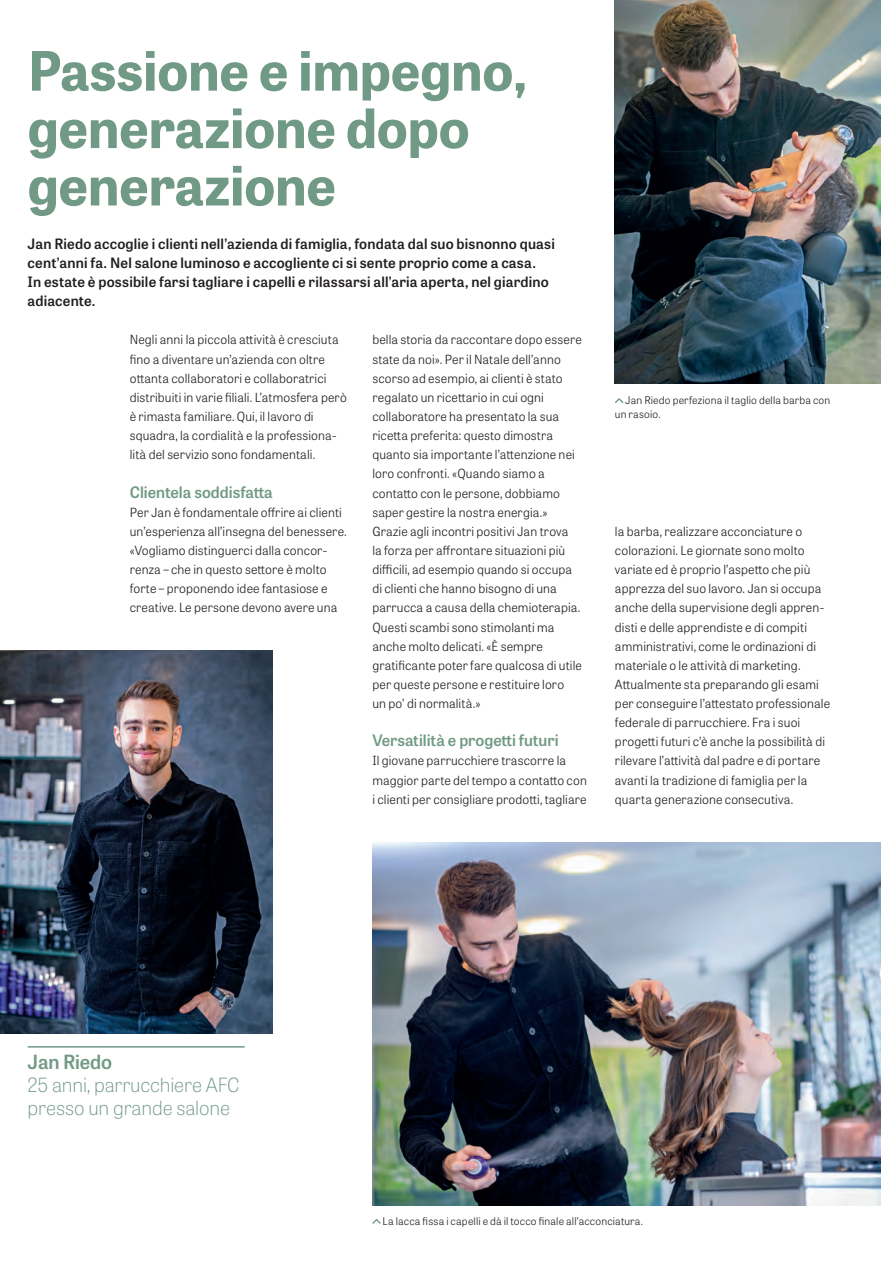
<style>
.page{position:relative;width:881px;height:1263px;background:#fff}
.page>*{position:absolute;margin:0;border:0;box-sizing:border-box;transform-origin:0 0}
.t1{font:700 54px/57.4px "Tablet Gothic";color:#719a86}
.t2{font:100 19.5px/22.8px "Tablet Gothic";letter-spacing:-.005em;color:#719a86}
.t3{font:600 19.5px "Tablet Gothic";letter-spacing:-.01em;color:#719a86}
.t4{font:600 15.75px "Tablet Gothic";color:#719a86}
.t5{font:600 14.25px/19.2px "Tablet Gothic";letter-spacing:.015em;color:#231f20}
.t6{font:300 12.6px/19.2px "Tablet Gothic";letter-spacing:.01em;color:#231f20}
.t7{font:300 10.5px/14.4px "Tablet Gothic";letter-spacing:.015em;color:#231f20}
</style>
<div class="page">
<hr style="left:28px;top:1046px;width:216px;height:1px;background:#719a86">
<svg style="left:372px;top:1219px;width:8px;height:5px"></svg>
<svg style="left:615px;top:398px;width:8px;height:5px"></svg>
<img style="left:372px;top:842px;width:508px;height:363px">
<img style="left:0;top:651px;width:272px;height:382px">
<img style="left:614px;top:0;width:266px;height:383px">
<h1 class="t1" style="left:28px;top:40px;width:501px">Passione e impegno, generazione dopo generazione</h1>
<p class="t5" style="left:28px;top:233px;width:528px">Jan Riedo accoglie i clienti nell’azienda di famiglia, fondata dal suo bisnonno quasi cent’anni fa. Nel salone luminoso e accogliente ci si sente proprio come a casa.<br>In estate è possibile farsi tagliare i capelli e rilassarsi all’aria aperta, nel giardino adiacente.</p>
<p class="t6" style="left:130px;top:330px;width:218px">Negli anni la piccola attività è cresciuta fino a diventare un’azienda con oltre ottanta collaboratori e collaboratrici distribuiti in varie filiali. L’atmosfera però è rimasta familiare. Qui, il lavoro di squadra, la cordialità e la professiona&shy;lità del servizio sono fondamentali.</p>
<p class="t4" style="left:130px;top:481px;width:144px">Clientela soddisfatta</p>
<p class="t6" style="left:130px;top:502px;width:218px">Per Jan è fondamentale offrire ai clienti un’esperienza all’insegna del benessere. «Vogliamo distinguerci dalla concor&shy;renza – che in questo settore è molto forte – proponendo idee fantasiose e creative. Le persone devono avere una</p>
<p class="t6" style="left:372px;top:330px;width:211px">bella storia da raccontare dopo essere state da noi». Per il Natale dell’anno scorso ad esempio, ai clienti è stato regalato un ricettario in cui ogni collaboratore ha presentato la sua ricetta preferita: questo dimostra quanto sia importante l’attenzione nei loro confronti. «Quando siamo a contatto con le persone, dobbiamo saper gestire la nostra energia.» Grazie agli incontri positivi Jan trova<br>la forza per affrontare situazioni più difficili, ad esempio quando si occupa di clienti che hanno bisogno di una parrucca a causa della chemioterapia.<br>Questi scambi sono stimolanti ma anche molto delicati. «È sempre gratificante poter fare qualcosa di utile per queste persone e restituire loro<br>un po’ di normalità.»</p>
<p class="t4" style="left:372px;top:729px;width:188px">Versatilità e progetti futuri</p>
<p class="t6" style="left:372px;top:751px;width:216px">Il giovane parrucchiere trascorre la maggior parte del tempo a contatto con i clienti per consigliare prodotti, tagliare</p>
<p class="t7" style="left:614px;top:393px;width:217px;text-indent:10px">Jan Riedo perfeziona il taglio della barba con un rasoio.</p>
<p class="t6" style="left:614px;top:521px;width:216px">la barba, realizzare acconciature o colorazioni. Le giornate sono molto variate ed è proprio l’aspetto che più apprezza del suo lavoro. Jan si occupa anche della supervisione degli appren&shy;disti e delle apprendiste e di compiti amministrativi, come le ordinazioni di materiale o le attività di marketing.<br>Attualmente sta preparando gli esami per conseguire l’attestato professionale federale di parrucchiere. Fra i suoi progetti futuri c’è anche la possibilità di rilevare l’attività dal padre e di portare avanti la tradizione di famiglia per la quarta generazione consecutiva.</p>
<h2 class="t3" style="left:28px;top:1048px;width:86px">Jan Riedo</h2>
<h2 class="t2" style="left:28px;top:1072px;width:213px">25 anni, parrucchiere AFC presso un grande salone</h2>
<p class="t7" style="left:382px;top:1213px;width:262px">La lacca fissa i capelli e dà il tocco finale all’acconciatura.</p>
</div>
